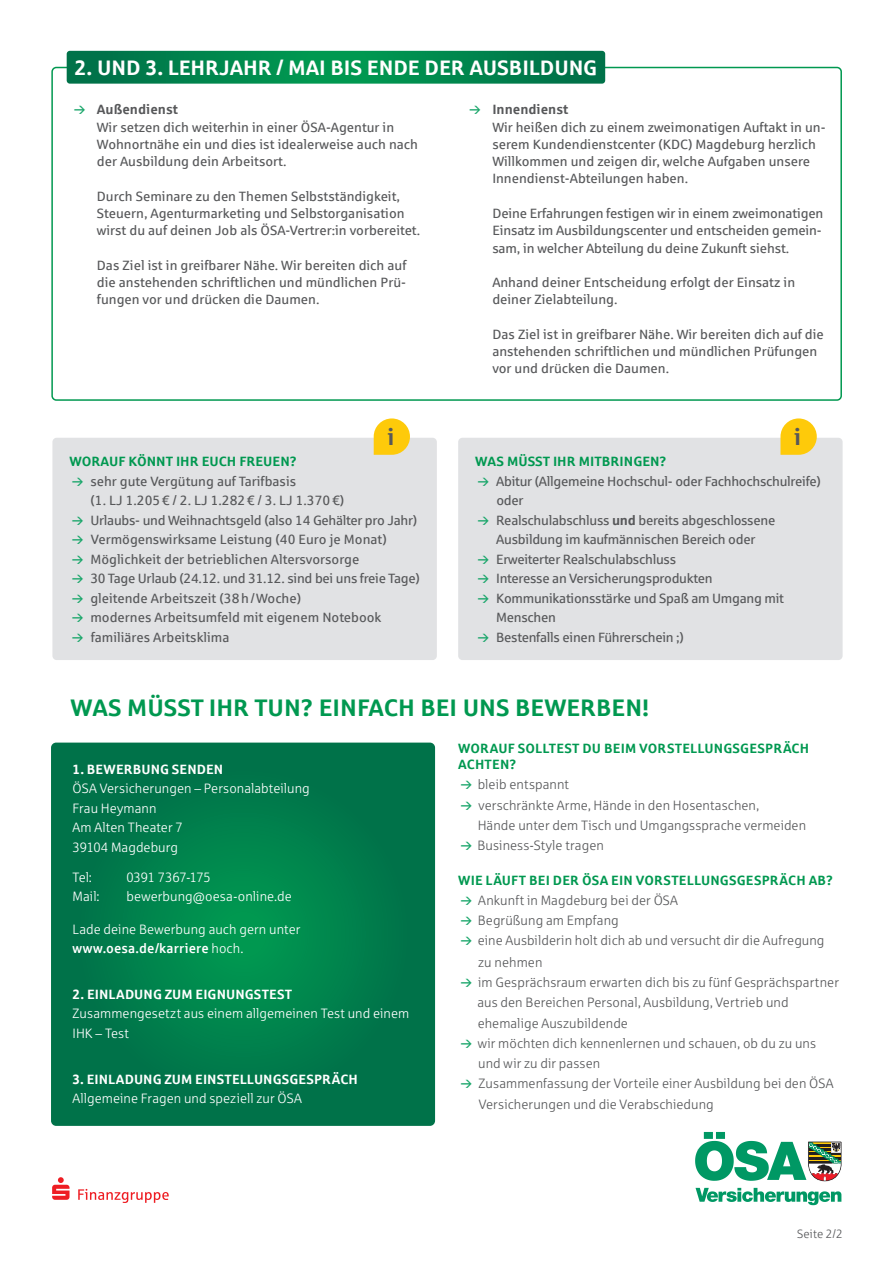
<style>
.page{position:relative;width:893px;height:1263px;background:#fff}
.page>*{position:absolute;margin:0;border:0;box-sizing:border-box;transform-origin:0 0}
.t1{font:700 24px "Sparkasse Rg";color:#009850}
.t2{font:700 22.95px "Sparkasse Rg";color:#57585a}
.t3{font:700 21px "Sparkasse Rg";letter-spacing:-.005em;color:#fff}
.t4{font:13.5px/17.2px "Sparkasse Rg";color:#57585a}
.t5{font:13.5px/20.2px "Sparkasse Lt";letter-spacing:.005em;color:#57585a}
.t6{font:13.5px/19.5px "Sparkasse Rg";letter-spacing:-.02em;color:#57585a}
.t7{font:13.5px/19.5px "Sparkasse Lt";letter-spacing:.005em;color:#fff}
.t8{font:700 13.5px/16.5px "Sparkasse Rg";letter-spacing:.01em;color:#009850}
.t9{font:700 13.5px "Sparkasse Rg";letter-spacing:.01em;color:#fff}
.t10{font:500 13.5px "Sparkasse";letter-spacing:.015em;color:#fff}
.t11{font:700 13.5px "Sparkasse Rg";color:#57585a}
.t12{font:12px "Sparkasse Lt";letter-spacing:.015em;color:#57585a}
.s1{font-weight:700}
.s2{font-family:"Sparkasse Lt";font-weight:400}
</style>
<div class="page">
<svg style="left:52px;top:1177px;width:18px;height:23px"></svg>
<svg style="left:78px;top:1189px;width:91px;height:14px"></svg>
<svg style="left:695px;top:1188px;width:146px;height:17px"></svg>
<svg style="left:695px;top:1132px;width:147px;height:50px"></svg>
<svg style="left:67px;top:51px;width:538px;height:33px;background:#02854e"></svg>
<div style="left:52px;top:438px;width:385px;height:222px;background:#e1e2e4;border-radius:4px"></div>
<svg style="left:374px;top:418px;width:36px;height:37px"></svg>
<div style="left:458px;top:438px;width:385px;height:222px;background:#e1e2e4;border-radius:4px"></div>
<svg style="left:780px;top:418px;width:37px;height:37px"></svg>
<svg style="left:51px;top:742px;width:384px;height:384px;background:#007a4b"></svg>
<h3 class="t3" style="left:75px;top:54px;width:524px">2. UND 3. LEHRJAHR / MAI BIS ENDE DER AUSBILDUNG</h3>
<p class="t11" style="left:492px;top:101px;width:78px">Innendienst</p>
<p class="t4" style="left:492px;top:118px;width:335px">Wir heißen dich zu einem zweimonatigen Auftakt in un&shy;serem Kundendienstcenter (KDC) Magdeburg herzlich Willkommen und zeigen dir, welche Aufgaben unsere Innendienst-Abteilungen haben.</p>
<p class="t4" style="left:492px;top:204px;width:333px;text-align:justify">Deine Erfahrungen festigen wir in einem zweimonatigen Einsatz im Ausbildungscenter und entscheiden gemein&shy;sam, in welcher Abteilung du deine Zukunft siehst.</p>
<p class="t4" style="left:492px;top:273px;width:304px">Anhand deiner Entscheidung erfolgt der Einsatz in deiner Zielabteilung.</p>
<p class="t4" style="left:492px;top:325px;width:333px">Das Ziel ist in greifbarer Nähe. Wir bereiten dich auf die anstehenden schriftlichen und mündlichen Prüfungen vor und drücken die Daumen.</p>
<p class="t11" style="left:97px;top:101px;width:83px">Außendienst</p>
<p class="t4" style="left:97px;top:118px;width:323px">Wir setzen dich weiterhin in einer ÖSA-Agentur in<br>Wohnortnähe ein und dies ist idealerweise auch nach der Ausbildung dein Arbeitsort.</p>
<p class="t4" style="left:97px;top:187px;width:325px">Durch Seminare zu den Themen Selbstständigkeit,<br>Steuern, Agenturmarketing und Selbstorganisation wirst du auf deinen Job als ÖSA-Vertrer:in vorbereitet.</p>
<p class="t4" style="left:97px;top:256px;width:311px;text-align:justify">Das Ziel ist in greifbarer Nähe. Wir bereiten dich auf die anstehenden schriftlichen und mündlichen Prü&shy;fungen vor und drücken die Daumen.</p>
<h2 class="t2" style="left:387px;top:422px;width:9px">i</h2>
<p class="t8" style="left:69px;top:453px;width:229px">WORAUF KÖNNT IHR EUCH FREUEN?</p>
<p class="t4" style="left:90px;top:471px;width:331px;line-height:19.5px">sehr gute Vergütung auf Tarifbasis<br>(1. LJ 1.205€ / 2. LJ 1.282€ / 3. LJ 1.370€)<br>Urlaubs- und Weihnachtsgeld (also 14 Gehälter pro Jahr)<br>Vermögenswirksame Leistung (40 Euro je Monat)<br>Möglichkeit der betrieblichen Altersvorsorge<br>30 Tage Urlaub (24.12. und 31.12. sind bei uns freie Tage) gleitende Arbeitszeit (38h/Woche)<br>modernes Arbeitsumfeld mit eigenem Notebook familiäres Arbeitsklima</p>
<h2 class="t2" style="left:794px;top:422px;width:9px">i</h2>
<p class="t8" style="left:475px;top:453px;width:193px">WAS MÜSST IHR MITBRINGEN?</p>
<p class="t6" style="left:496px;top:471px;width:326px">Abitur (Allgemeine Hochschul- oder Fachhochschulreife) oder<br>Realschulabschluss <span class="s1">und</span> bereits abgeschlossene Ausbildung im kaufmännischen Bereich oder Erweiterter Realschulabschluss<br>Interesse an Versicherungsprodukten Kommunikationsstärke und Spaß am Umgang mit Menschen<br>Bestenfalls einen Führerschein ;)</p>
<h1 class="t1" style="left:71px;top:692px;width:580px">WAS MÜSST IHR TUN? EINFACH BEI UNS BEWERBEN!</h1>
<p class="t9" style="left:73px;top:760px;width:152px">1. BEWERBUNG SENDEN</p>
<p class="t7" style="left:73px;top:779px;width:239px">ÖSA Versicherungen – Personalabteilung<br>Frau Heymann<br>Am Alten Theater 7<br>39104 Magdeburg</p>
<p class="t7" style="left:73px;top:867px;width:21px">Tel:</p>
<p class="t7" style="left:127px;top:867px;width:86px">0391 7367-175</p>
<p class="t7" style="left:73px;top:887px;width:29px">Mail:</p>
<p class="t7" style="left:127px;top:887px;width:167px">bewerbung@oesa-online.de</p>
<p class="t7" style="left:73px;top:919px;width:229px">Lade deine Bewerbung auch gern unter</p>
<p class="t10" style="left:73px;top:940px;width:173px">www.oesa.de/karriere <span class="s2">hoch.</span></p>
<p class="t9" style="left:73px;top:985px;width:221px">2. EINLADUNG ZUM EIGNUNGSTEST</p>
<p class="t7" style="left:73px;top:1004px;width:338px">Zusammengesetzt aus einem allgemeinen Test und einem<br>IHK – Test</p>
<p class="t9" style="left:73px;top:1070px;width:287px">3. EINLADUNG ZUM EINSTELLUNGSGESPRÄCH</p>
<p class="t7" style="left:73px;top:1088px;width:231px">Allgemeine Fragen und speziell zur ÖSA</p>
<p class="t8" style="left:458px;top:739px;width:352px">WORAUF SOLLTEST DU BEIM VORSTELLUNGSGESPRÄCH<br>ACHTEN?</p>
<p class="t5" style="left:477px;top:774px;width:330px">bleib entspannt<br>verschränkte Arme, Hände in den Hosentaschen,<br>Hände unter dem Tisch und Umgangssprache vermeiden Business-Style tragen</p>
<p class="t8" style="left:458px;top:871px;width:376px">WIE LÄUFT BEI DER ÖSA EIN VORSTELLUNGSGESPRÄCH AB?</p>
<p class="t5" style="left:478px;top:890px;width:348px">Ankunft in Magdeburg bei der ÖSA<br>Begrüßung am Empfang<br>eine Ausbilderin holt dich ab und versucht dir die Aufregung</p>
<p class="t5" style="left:477px;top:952px;width:363px">zu nehmen<br>im Gesprächsraum erwarten dich bis zu fünf Gesprächspartner aus den Bereichen Personal, Ausbildung, Vertrieb und ehemalige Auszubildende<br>wir möchten dich kennenlernen und schauen, ob du zu uns und wir zu dir passen<br>Zusammenfassung der Vorteile einer Ausbildung bei den ÖSA Versicherungen und die Verabschiedung</p>
<p class="t12" style="left:797px;top:1226px;width:47px">Seite 2/2</p>
</div>
